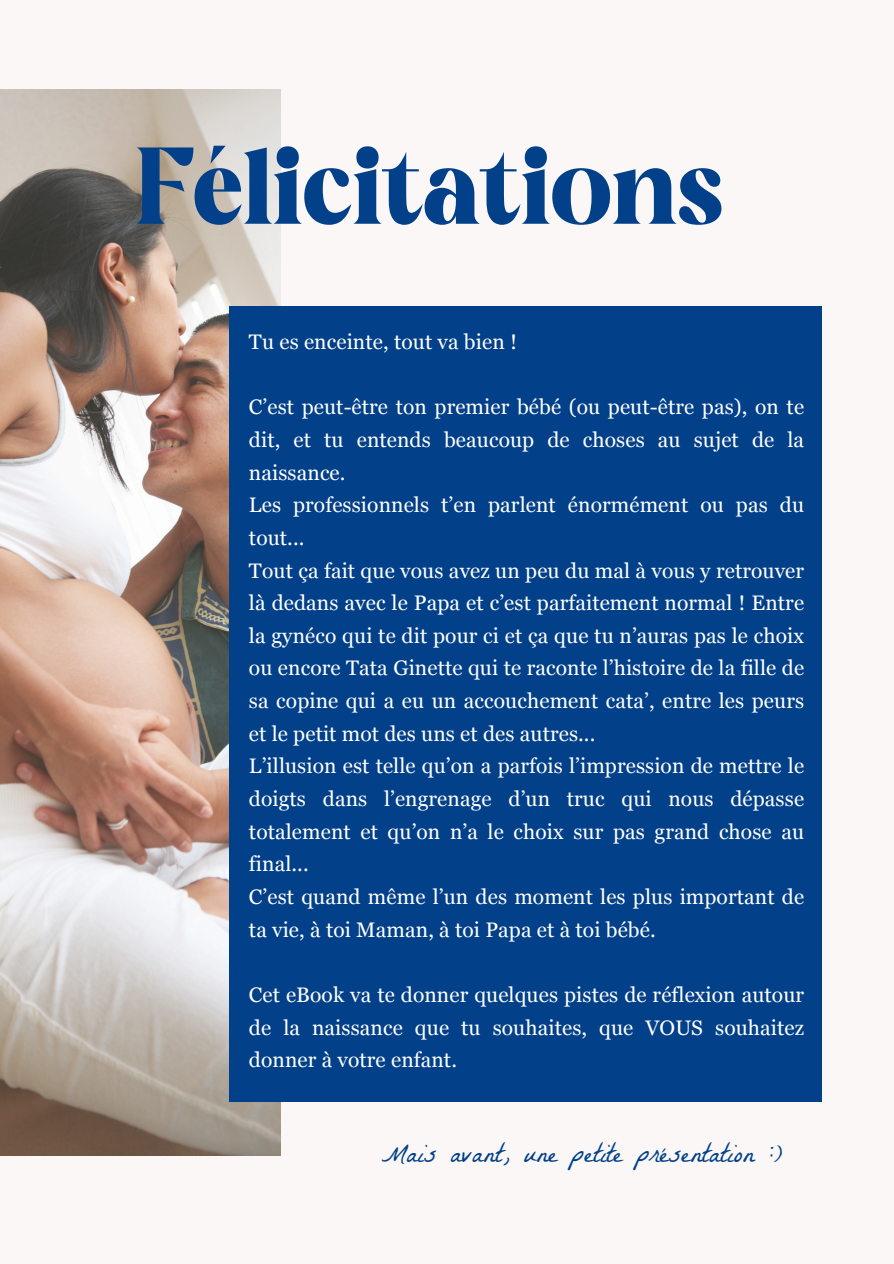
<style>
.page{position:relative;width:894px;height:1264px;background:#fff}
.page>*{position:absolute;margin:0;border:0;box-sizing:border-box;transform-origin:0 0}
.t1{font:105px "Minal";color:#024089}
.t2{font:27px "La Belle Aurore";color:#024089}
.t3{font:21px/32.7px "Georgia";letter-spacing:.005em;color:#fff;text-align:justify}
</style>
<div class="page">
<div style="left:0;top:0;width:893px;height:1263px;background:#faf7f6"></div>
<img style="left:0;top:89px;width:280px;height:1066px">
<div style="left:229px;top:306px;width:592px;height:796px;background:#024089"></div>
<p class="t1" style="left:136px;top:146px;width:589px">Félicitations</p>
<h1 class="t3" style="left:249px;top:325px;width:269px">Tu es enceinte, tout va bien !</h1>
<p class="t3" style="left:249px;top:390px;width:556px">C’est peut-être ton premier bébé (ou peut-être pas), on te dit, et tu entends beaucoup de choses au sujet de la naissance.</p>
<p class="t3" style="left:249px;top:488px;width:556px">Les professionnels t’en parlent énormément ou pas du tout...</p>
<p class="t3" style="left:249px;top:554px;width:556px">Tout ça fait que vous avez un peu du mal à vous y retrouver là dedans avec le Papa et c’est parfaitement normal ! Entre la gynéco qui te dit pour ci et ça que tu n’auras pas le choix ou encore Tata Ginette qui te raconte l’histoire de la fille de sa copine qui a eu un accouchement cata’, entre les peurs et le petit mot des uns et des autres...</p>
<p class="t3" style="left:249px;top:749px;width:556px">L’illusion est telle qu’on a parfois l’impression de mettre le doigts dans l’engrenage d’un truc qui nous dépasse totalement et qu’on n’a le choix sur pas grand chose au final...</p>
<p class="t3" style="left:249px;top:880px;width:556px">C’est quand même l’un des moment les plus important de ta vie, à toi Maman, à toi Papa et à toi bébé.</p>
<p class="t3" style="left:249px;top:978px;width:556px">Cet eBook va te donner quelques pistes de réflexion autour de la naissance que tu souhaites, que VOUS souhaitez donner à votre enfant.</p>
<p class="t2" style="left:381px;top:1137px;width:402px">Mais avant, une petite présentation :)</p>
</div>
